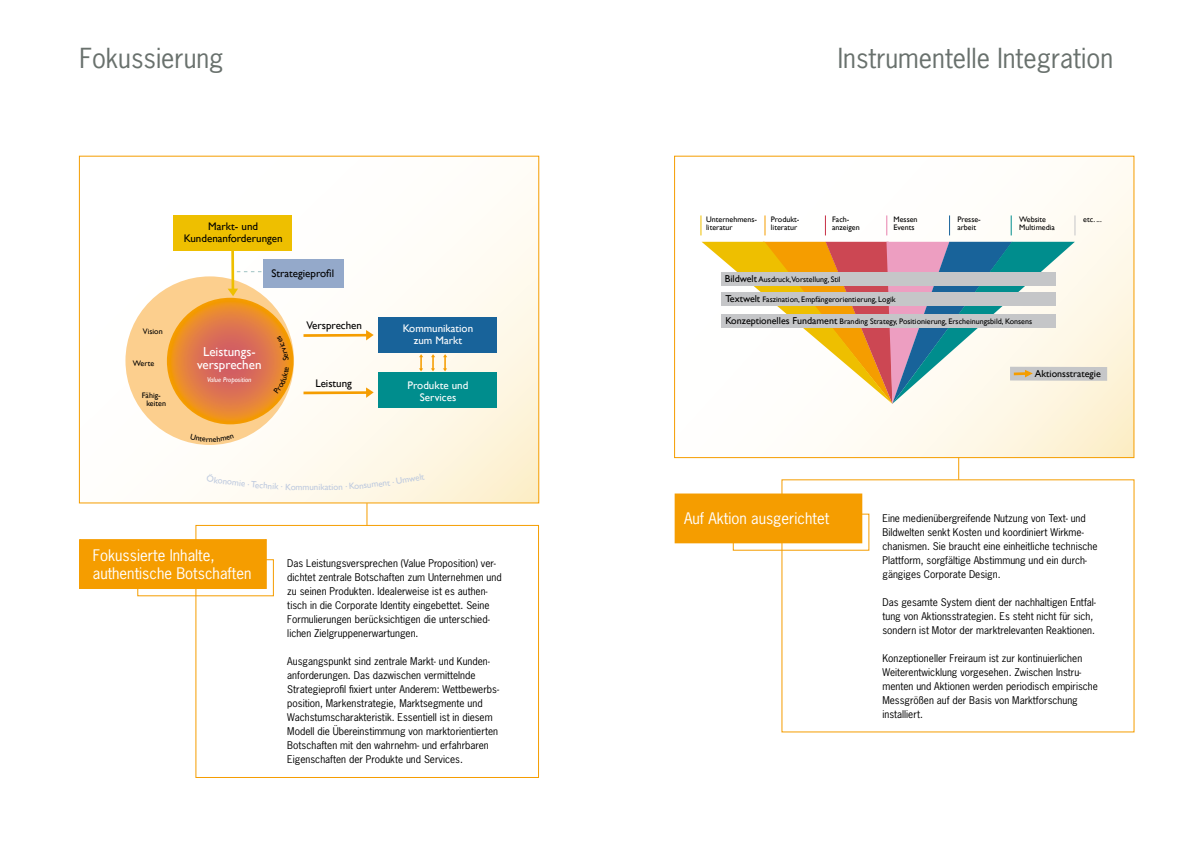
<style>
.page{position:relative;width:1191px;height:842px;background:#fff}
.page>*{position:absolute;margin:0;border:0;box-sizing:border-box;transform-origin:0 0}
.t1{font:26px "News Gothic Std";color:#69716d}
.t2{font:15px/18px "News Gothic Std";color:#fff}
.t3{font:13px/13px "Gill Sans";color:#fff;text-align:center}
.t4{font:11px/12px "Gill Sans";color:#000;text-align:center}
.t5{font:11px/12px "Gill Sans";color:#fff;text-align:center}
.t6{font:10px/14px "News Gothic Std";color:#000}
.t7{font:10px "Gill Sans";color:#000}
.t8{font:9px "Gill Sans";color:#becadf}
.t9{font:8px/8px "Gill Sans";color:#000}
.t10{font:italic 7px "Gill Sans";color:#fff}
.s1{font-size:10px}
</style>
<div class="page">
<svg style="left:700px;top:158px;width:432px;height:298px"></svg>
<div style="left:674px;top:156px;width:460px;height:302px;border:1px solid #f59d00"></div>
<svg style="left:130px;top:190px;width:407px;height:311px"></svg>
<div style="left:675px;top:494px;width:186px;height:49px;background:#f59d00"></div>
<div style="left:196px;top:525px;width:343px;height:253px;border:1px solid #f59d00"></div>
<div style="left:80px;top:540px;width:186px;height:48px;background:#f59d00"></div>
<div style="left:79px;top:539px;width:187px;height:50px;border:1px solid #f59d00"></div>
<div style="left:378px;top:318px;width:119px;height:35px;background:#18639a"></div>
<div style="left:378px;top:372px;width:119px;height:36px;background:#008d8d"></div>
<div style="left:125px;top:276px;width:169px;height:169px;background:#fccf8e;border-radius:50%"></div>
<svg style="left:167px;top:298px;width:126px;height:126px;background:#e37e3d"></svg>
<div style="left:173px;top:215px;width:119px;height:36px;background:#eebf00"></div>
<div style="left:263px;top:259px;width:80px;height:28px;background:#94a9ca"></div>
<svg style="left:228px;top:251px;width:33px;height:45px"></svg>
<svg style="left:303px;top:387px;width:71px;height:11px"></svg>
<svg style="left:303px;top:330px;width:71px;height:10px"></svg>
<svg style="left:419px;top:354px;width:4px;height:17px"></svg>
<svg style="left:431px;top:354px;width:4px;height:17px"></svg>
<svg style="left:443px;top:354px;width:4px;height:17px"></svg>
<svg style="left:700px;top:215px;width:1px;height:20px"></svg>
<svg style="left:764px;top:215px;width:1px;height:20px"></svg>
<svg style="left:825px;top:215px;width:1px;height:20px"></svg>
<svg style="left:886px;top:215px;width:1px;height:20px"></svg>
<svg style="left:949px;top:215px;width:1px;height:20px"></svg>
<svg style="left:1011px;top:215px;width:1px;height:20px"></svg>
<svg style="left:1074px;top:215px;width:1px;height:20px"></svg>
<div style="left:1010px;top:367px;width:97px;height:14px;background:#c5c6c8"></div>
<svg style="left:701px;top:242px;width:373px;height:162px"></svg>
<svg style="left:367px;top:503px;width:1px;height:22px"></svg>
<svg style="left:958px;top:458px;width:1px;height:22px"></svg>
<svg style="left:273px;top:367px;width:16px;height:27px"></svg>
<svg style="left:277px;top:336px;width:12px;height:25px"></svg>
<div style="left:207px;top:474px;width:102px;height:16px;background:#fffbf3"></div>
<div style="left:319px;top:474px;width:106px;height:16px;background:#fef8e7"></div>
<h1 class="t1" style="left:79px;top:42px;width:146px">Fokussierung</h1>
<h1 class="t1" style="left:838px;top:42px;width:277px">Instrumentelle Integration</h1>
<p class="t9" style="left:143px;top:327px;width:21px">Vision</p>
<p class="t9" style="left:133px;top:359px;width:23px">Werte</p>
<p class="t9" style="left:146px;top:391px;width:21px;text-indent:-4px">Fähig&shy;keiten</p>
<p class="t4" style="left:184px;top:221px;width:100px">Markt- und<br>Kundenanforderungen</p>
<p class="t4" style="left:271px;top:267px;width:64px">Strategieprofil</p>
<h3 class="t3" style="left:197px;top:345px;width:66px">Leistungs&shy;versprechen</h3>
<p class="t10" style="left:207px;top:375px;width:46px">Value Proposition</p>
<p class="t4" style="left:307px;top:319px;width:57px">Versprechen</p>
<p class="t4" style="left:315px;top:377px;width:38px">Leistung</p>
<p class="t8" style="left:309px;top:482px;width:11px">un</p>
<p class="t5" style="left:403px;top:323px;width:72px">Kommunikation zum Markt</p>
<p class="t5" style="left:407px;top:379px;width:62px">Produkte und<br>Services</p>
<h2 class="t2" style="left:93px;top:546px;width:160px">Fokussierte Inhalte, authentische Botschaften</h2>
<p class="t6" style="left:287px;top:556px;width:216px">Das Leistungsversprechen (Value Proposition) ver&shy;dichtet zentrale Botschaften zum Unternehmen und zu seinen Produkten. Idealerweise ist es authen&shy;tisch in die Corporate Identity eingebettet. Seine Formulierungen berücksichtigen die unterschied&shy;lichen Zielgruppenerwartungen.</p>
<p class="t6" style="left:287px;top:654px;width:213px">Ausgangspunkt sind zentrale Markt- und Kunden&shy;anforderungen. Das dazwischen vermittelnde Strategieprofil fixiert unter Anderem: Wettbewerbs&shy;position, Markenstrategie, Marktsegmente und Wachstumscharakteristik. Essentiell ist in diesem Modell die Übereinstimmung von marktorientierten Botschaften mit den wahrnehm- und erfahrbaren Eigenschaften der Produkte und Services.</p>
<p class="t9" style="left:706px;top:215px;width:52px">Unternehmens&shy;literatur</p>
<p class="t9" style="left:771px;top:215px;width:30px">Produkt&shy;literatur</p>
<p class="t9" style="left:832px;top:215px;width:29px">Fach&shy;anzeigen</p>
<p class="t9" style="left:893px;top:215px;width:26px">Messen<br>Events</p>
<p class="t9" style="left:957px;top:215px;width:25px">Presse&shy;arbeit</p>
<p class="t9" style="left:1019px;top:215px;width:37px">Website<br>Multimedia</p>
<p class="t9" style="left:1083px;top:215px;width:20px">etc. ...</p>
<p class="t9" style="left:724px;top:276px;width:117px"><span class="s1">Bildwelt</span> Ausdruck,Vorstellung, Stil</p>
<p class="t9" style="left:725px;top:296px;width:172px"><span class="s1">Textwelt</span> Faszination, Empfängerorientierung, Logik</p>
<p class="t9" style="left:725px;top:317px;width:308px"><span class="s1">Konzeptionelles Fundament</span> Branding Strategy, Positionierung, Erscheinungsbild, Konsens</p>
<p class="t7" style="left:1034px;top:368px;width:68px">Aktionsstrategie</p>
<h2 class="t2" style="left:684px;top:509px;width:147px">Auf Aktion ausgerichtet</h2>
<p class="t6" style="left:882px;top:511px;width:217px">Eine medienübergreifende Nutzung von Text- und Bildwelten senkt Kosten und koordiniert Wirkme&shy;chanismen. Sie braucht eine einheitliche technische Plattform, sorgfältige Abstimmung und ein durch&shy;gängiges Corporate Design.</p>
<p class="t6" style="left:882px;top:595px;width:215px">Das gesamte System dient der nachhaltigen Entfal&shy;tung von Aktionsstrategien. Es steht nicht für sich, sondern ist Motor der marktrelevanten Reaktionen.</p>
<p class="t6" style="left:882px;top:651px;width:217px">Konzeptioneller Freiraum ist zur kontinuierlichen Weiterentwicklung vorgesehen. Zwischen Instru&shy;menten und Aktionen werden periodisch empirische Messgrößen auf der Basis von Marktforschung installiert.</p>
</div>
